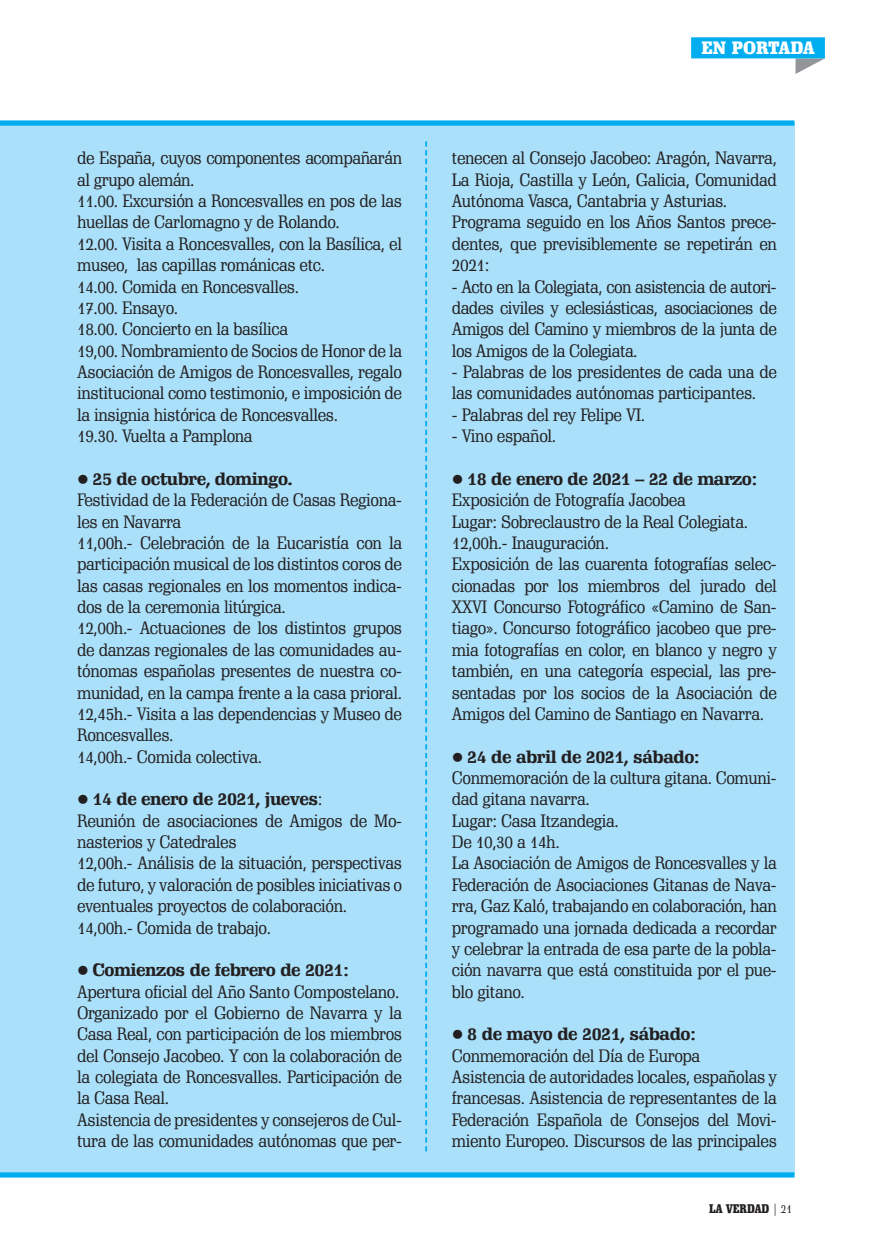
<style>
.page{position:relative;width:869px;height:1241px;background:#fff}
.page>*{position:absolute;margin:0;border:0;box-sizing:border-box;transform-origin:0 0}
.t1{font:17.5px/21.3px "Schadow BT";letter-spacing:-.025em;color:#231f20}
.t2{font:900 17.5px "Schadow BT";color:#fff}
.t3{font:900 12.25px "Schadow BT";color:#231f20;scale:.85 1}
.s1{font-weight:700}
.s2{font-weight:400}
</style>
<div class="page">
<div style="left:0;top:123px;width:794px;height:1051px;background:#aae0f9"></div>
<svg style="left:795px;top:58px;width:29px;height:16px"></svg>
<div style="left:690px;top:37px;width:134px;height:21px;background:#00aeef"></div>
<svg style="left:425px;top:141px;width:2px;height:1010px"></svg>
<div style="left:0;top:120px;width:794px;height:6px;background:#00aeef"></div>
<div style="left:0;top:1172px;width:794px;height:5px;background:#00aeef"></div>
<p class="t1" style="left:77px;top:148px;width:326px">de España, cuyos componentes acompañarán al grupo alemán.<br>11.00. Excursión a Roncesvalles en pos de las huellas de Carlomagno y de Rolando.<br>12.00. Visita a Roncesvalles, con la Basílica, el museo, las capillas románicas etc.<br>14.00. Comida en Roncesvalles.<br>17.00. Ensayo.<br>18.00. Concierto en la basílica<br>19,00. Nombramiento de Socios de Honor de la Asociación de Amigos de Roncesvalles, regalo institucional como testimonio, e imposición de la insignia histórica de Roncesvalles.<br>19.30. Vuelta a Pamplona</p>
<p class="t1" style="left:77px;top:468px;width:326px">● <span class="s1">25 de octubre, domingo.<br></span>Festividad de la Federación de Casas Regiona&shy;les en Navarra<br>11,00h.- Celebración de la Eucaristía con la participación musical de los distintos coros de las casas regionales en los momentos indica&shy;dos de la ceremonia litúrgica.<br>12,00h.- Actuaciones de los distintos grupos de danzas regionales de las comunidades au&shy;tónomas españolas presentes de nuestra co&shy;munidad, en la campa frente a la casa prioral.<br>12,45h.- Visita a las dependencias y Museo de Roncesvalles.<br>14,00h.- Comida colectiva.</p>
<p class="t1" style="left:77px;top:788px;width:326px">● <span class="s1">14 de enero de 2021, jueves</span>:<br>Reunión de asociaciones de Amigos de Mo&shy;nasterios y Catedrales<br>12,00h.- Análisis de la situación, perspectivas de futuro, y valoración de posibles iniciativas o eventuales proyectos de colaboración.<br>14,00h.- Comida de trabajo.</p>
<p class="t1" style="left:77px;top:959px;width:326px">● <span class="s1">Comienzos de febrero de 2021:<br></span>Apertura oficial del Año Santo Compostelano.<br>Organizado por el Gobierno de Navarra y la Casa Real, con participación de los miembros del Consejo Jacobeo. Y con la colaboración de la colegiata de Roncesvalles. Participación de la Casa Real.<br>Asistencia de presidentes y consejeros de Cul&shy;tura de las comunidades autónomas que per-</p>
<p class="t2" style="left:701px;top:38px;width:115px">EN PORTADA</p>
<p class="t1" style="left:451px;top:148px;width:326px">tenecen al Consejo Jacobeo: Aragón, Navarra, La Rioja, Castilla y León, Galicia, Comunidad Autónoma Vasca, Cantabria y Asturias.<br>Programa seguido en los Años Santos prece&shy;dentes, que previsiblemente se repetirán en 2021:</p>
<p class="t1" style="left:451px;top:276px;width:326px;text-align:justify">- Acto en la Colegiata, con asistencia de autori&shy;dades civiles y eclesiásticas, asociaciones de Amigos del Camino y miembros de la junta de los Amigos de la Colegiata.</p>
<p class="t1" style="left:451px;top:361px;width:326px">- Palabras de los presidentes de cada una de las comunidades autónomas participantes.</p>
<p class="t1" style="left:451px;top:404px;width:195px">- Palabras del rey Felipe VI.</p>
<p class="t1" style="left:451px;top:425px;width:106px">- Vino español.</p>
<p class="t1" style="left:451px;top:468px;width:326px">● <span class="s1">18 de enero de 2021 – 22 de marzo:<br></span>Exposición de Fotografía Jacobea<br>Lugar: Sobreclaustro de la Real Colegiata.<br>12,00h.- Inauguración.<br>Exposición de las cuarenta fotografías selec&shy;cionadas por los miembros del jurado del XXVI Concurso Fotográfico «Camino de San&shy;tiago». Concurso fotográfico jacobeo que pre&shy;mia fotografías en color, en blanco y negro y también, en una categoría especial, las pre&shy;sentadas por los socios de la Asociación de Amigos del Camino de Santiago en Navarra.</p>
<p class="t1" style="left:451px;top:745px;width:326px">● <span class="s1">24 de abril de 2021, sábado:<br></span>Conmemoración de la cultura gitana. Comuni&shy;dad gitana navarra.<br>Lugar: Casa Itzandegia.<br>De 10,30 a 14h.<br>La Asociación de Amigos de Roncesvalles y la Federación de Asociaciones Gitanas de Nava&shy;rra, Gaz Kaló, trabajando en colaboración, han programado una jornada dedicada a recordar y celebrar la entrada de esa parte de la pobla&shy;ción navarra que está constituida por el pue&shy;blo gitano.</p>
<p class="t1" style="left:451px;top:1023px;width:326px">● <span class="s1">8 de mayo de 2021, sábado:<br></span>Conmemoración del Día de Europa Asistencia de autoridades locales, españolas y francesas. Asistencia de representantes de la Federación Española de Consejos del Movi&shy;miento Europeo. Discursos de las principales</p>
<p class="t3" style="left:708px;top:1201px;width:99px">LA VERDAD <span class="s2">| 21</span></p>
</div>
